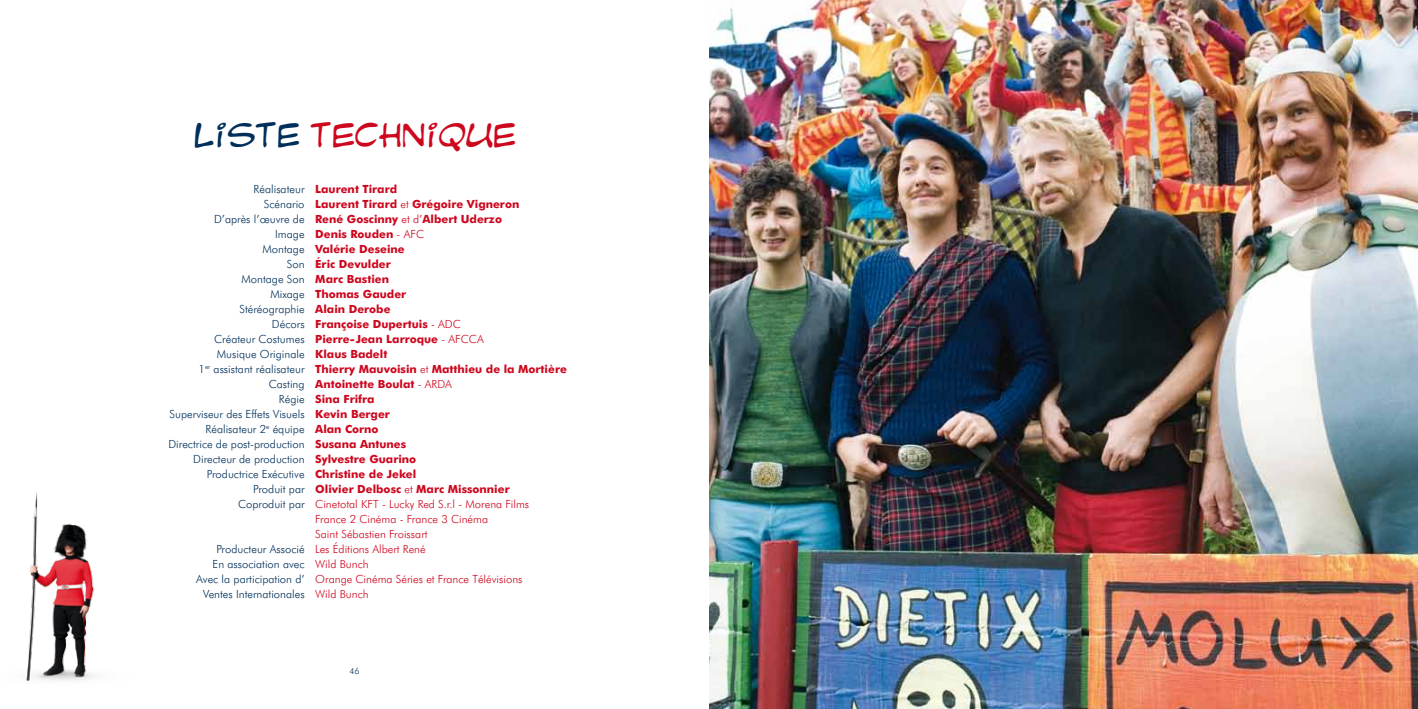
<style>
.page{position:relative;width:1418px;height:709px;background:#fff}
.page>*{position:absolute;margin:0;border:0;box-sizing:border-box;transform-origin:0 0}
.t1{font:30px "Uderzo Texte";color:#cd071e}
.t2{font:700 11.25px "Futura BT";color:#cd071e}
.t3{font:300 11.25px "Futura BT";color:#00305a}
.t4{font:300 11.25px "Futura BT";color:#cd071e}
.t5{font:300 8.75px "Futura BT";color:#00305a}
.s1{color:#00305a}
.s2{font-weight:300;color:#00305a}
.s3{font-weight:300}
.s4{font-weight:700;color:#cd071e}
.s5{color:#cd071e}
</style>
<div class="page">
<img style="left:26px;top:492px;width:69px;height:190px">
<img style="left:709px;top:0;width:708px;height:709px">
<h1 class="t1" style="left:193px;top:114px;width:325px"><span class="s1">L ISTE</span> TECHNIQUE</h1>
<p class="t2" style="left:253px;top:182px;width:145px"><span class="s2">Réalisateur</span> Laurent Tirard</p>
<p class="t2" style="left:264px;top:197px;width:257px"><span class="s2">Scénario</span> Laurent Tirard <span class="s3">et</span> Grégoire Vigneron</p>
<p class="t2" style="left:214px;top:212px;width:289px"><span class="s2">D’après l’œuvre de</span> René Goscinny <span class="s3">et d’</span>Albert Uderzo</p>
<p class="t2" style="left:275px;top:227px;width:150px"><span class="s2">Image</span> Denis Rouden <span class="s3">- AFC</span></p>
<p class="t2" style="left:262px;top:242px;width:144px"><span class="s2">Montage</span> Valérie Deseine</p>
<p class="t2" style="left:287px;top:257px;width:105px"><span class="s2">Son</span> éric Devulder</p>
<p class="t2" style="left:241px;top:272px;width:149px"><span class="s2">Montage Son</span> Marc Bastien</p>
<p class="t2" style="left:270px;top:287px;width:137px"><span class="s2">Mixage</span> Thomas Gauder</p>
<p class="t3" style="left:239px;top:302px;width:153px">Stéréographie <span class="s4">Alain Derobe</span></p>
<p class="t2" style="left:272px;top:317px;width:190px"><span class="s2">Décors</span> Françoise Dupertuis <span class="s3">- ADC</span></p>
<p class="t2" style="left:214px;top:332px;width:271px"><span class="s2">Créateur Costumes</span> Pierre-Jean Larroque <span class="s3">- AFCCA</span></p>
<p class="t3" style="left:217px;top:347px;width:172px">Musique Originale <span class="s4">Klaus Badelt</span></p>
<p class="t2" style="left:199px;top:362px;width:370px"><span class="s2">1</span><sup>er</sup> <span class="s2">assistant réalisateur</span> Thierry Mauvoisin <span class="s3">et</span> Matthieu de la Mortière</p>
<p class="t2" style="left:269px;top:377px;width:184px"><span class="s2">Casting</span> Antoinette Boulat <span class="s3">- ARDA</span></p>
<p class="t2" style="left:279px;top:392px;width:97px"><span class="s2">Régie</span> Sina Frifra</p>
<p class="t3" style="left:170px;top:407px;width:222px">Superviseur des Effets Visuels <span class="s4">Kevin Berger</span></p>
<p class="t3" style="left:205px;top:422px;width:175px">Réalisateur 2<sup>e</sup> équipe <span class="s4">Alan Corno</span></p>
<p class="t3" style="left:168px;top:437px;width:239px">Directrice de post-production <span class="s4">Susana Antunes</span></p>
<p class="t3" style="left:193px;top:452px;width:224px">Directeur de production <span class="s4">Sylvestre Guarino</span></p>
<p class="t3" style="left:207px;top:467px;width:211px">Productrice Exécutive <span class="s4">Christine de Jekel</span></p>
<p class="t2" style="left:253px;top:482px;width:258px"><span class="s2">Produit par</span> Olivier Delbosc <span class="s3">et</span> Marc Missonnier</p>
<p class="t4" style="left:238px;top:497px;width:293px"><span class="s1">Coproduit par</span> Cinetotal KFT - Lucky Red S.r.l - Morena Films</p>
<p class="t4" style="left:315px;top:512px;width:174px">France 2 Cinéma - France 3 Cinéma</p>
<p class="t4" style="left:315px;top:527px;width:114px">Saint Sébastien Froissart</p>
<p class="t4" style="left:216px;top:542px;width:211px"><span class="s1">Producteur Associé</span> Les Éditions Albert René</p>
<p class="t3" style="left:213px;top:557px;width:158px">En association avec <span class="s5">Wild Bunch</span></p>
<p class="t4" style="left:196px;top:572px;width:328px"><span class="s1">Avec la participation d’</span> Orange Cinéma Séries et France Télévisions</p>
<p class="t3" style="left:203px;top:587px;width:167px">Ventes Internationales <span class="s5">Wild Bunch</span></p>
<p class="t5" style="left:349px;top:666px;width:12px">46</p>
</div>
